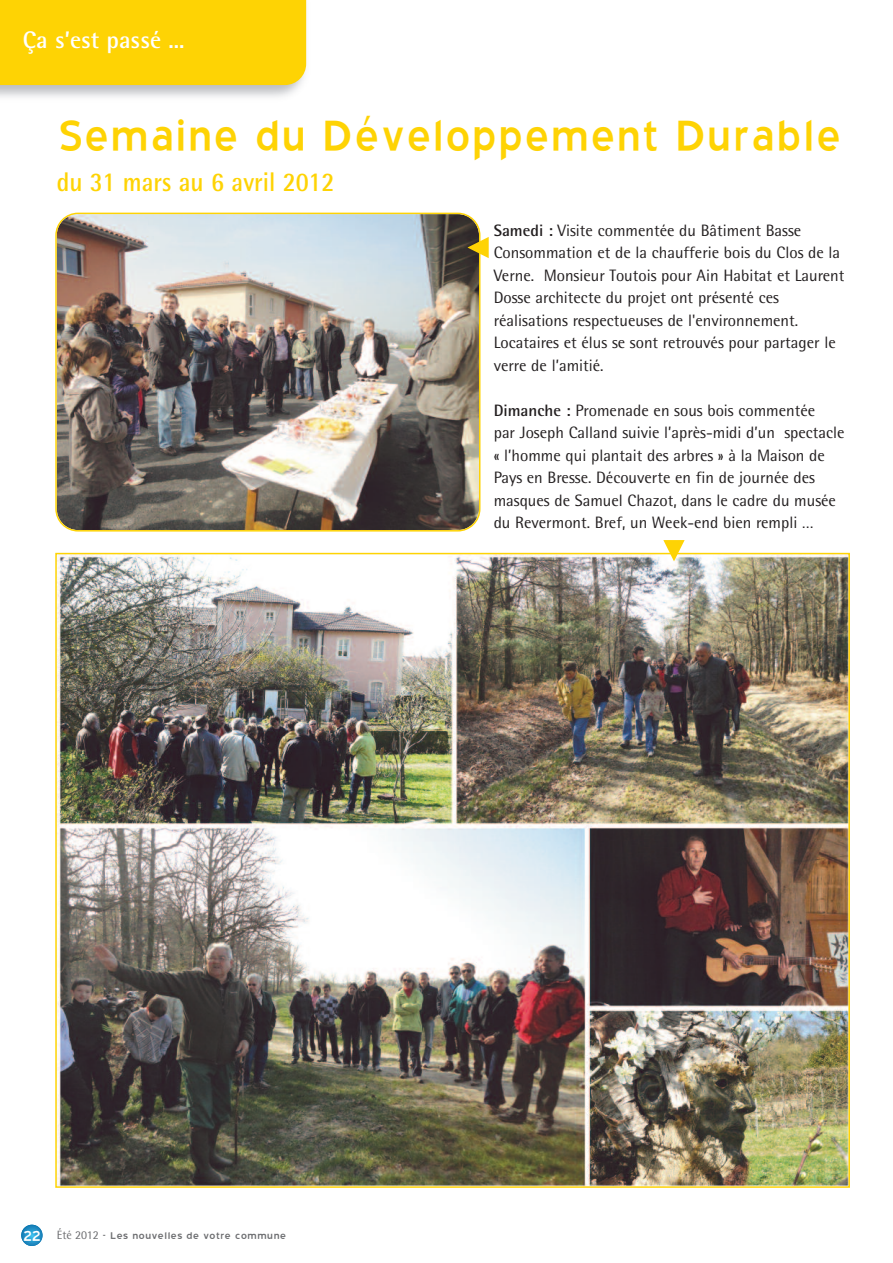
<style>
.page{position:relative;width:893px;height:1263px;background:#fff}
.page>*{position:absolute;margin:0;border:0;box-sizing:border-box;transform-origin:0 0}
.t1{font:54px "Blue Highway";color:#fed304;scale:.9 1}
.t2{font:700 27px "Rotis Semi Sans";color:#fed304;scale:.9 1}
.t3{font:700 24px "Rotis Semi Sans";color:#fff}
.t4{font:16.5px/22.5px "Rotis Semi Sans";color:#231f20}
.t5{font:12px "Blue Highway";color:#6c6d70}
.s1{font-weight:700}
.s2{font-size:18px;color:#fff}
.s3{font-family:"Rotis Semi Sans"}
</style>
<div class="page">
<svg style="left:21px;top:1225px;width:22px;height:21px"></svg>
<div style="left:0;top:0;width:306px;height:85px;background:#fed304"></div>
<img style="left:55px;top:213px;width:425px;height:318px">
<svg style="left:467px;top:237px;width:22px;height:21px"></svg>
<img style="left:58px;top:556px;width:789px;height:629px">
<svg style="left:663px;top:540px;width:22px;height:21px"></svg>
<h3 class="t3" style="left:23px;top:32px;width:163px">Ça s’est passé ...</h3>
<h1 class="t1" style="left:57px;top:101px;width:873px">Semaine du Développement Durable</h1>
<h2 class="t2" style="left:57px;top:173px;width:310px">du 31 mars au 6 avril 2012</h2>
<p class="t4" style="left:494px;top:221px;width:352px"><span class="s1">Samedi :</span> Visite commentée du Bâtiment Basse Consommation et de la chaufferie bois du Clos de la Verne. Monsieur Toutois pour Ain Habitat et Laurent Dosse architecte du projet ont présenté ces réalisations respectueuses de l'environnement.<br>Locataires et élus se sont retrouvés pour partager le verre de l’amitié.</p>
<p class="t4" style="left:494px;top:401px;width:352px"><span class="s1">Dimanche :</span> Promenade en sous bois commentée<br>par Joseph Calland suivie l’après-midi d’un spectacle « l’homme qui plantait des arbres » à la Maison de Pays en Bresse. Découverte en fin de journée des masques de Samuel Chazot, dans le cadre du musée du Revermont. Bref, un Week-end bien rempli …</p>
<p class="t5" style="left:23px;top:1228px;width:265px"><span class="s2">22</span> <span class="s3">Été 2012</span> - Les nouvelles de votre commune</p>
</div>
